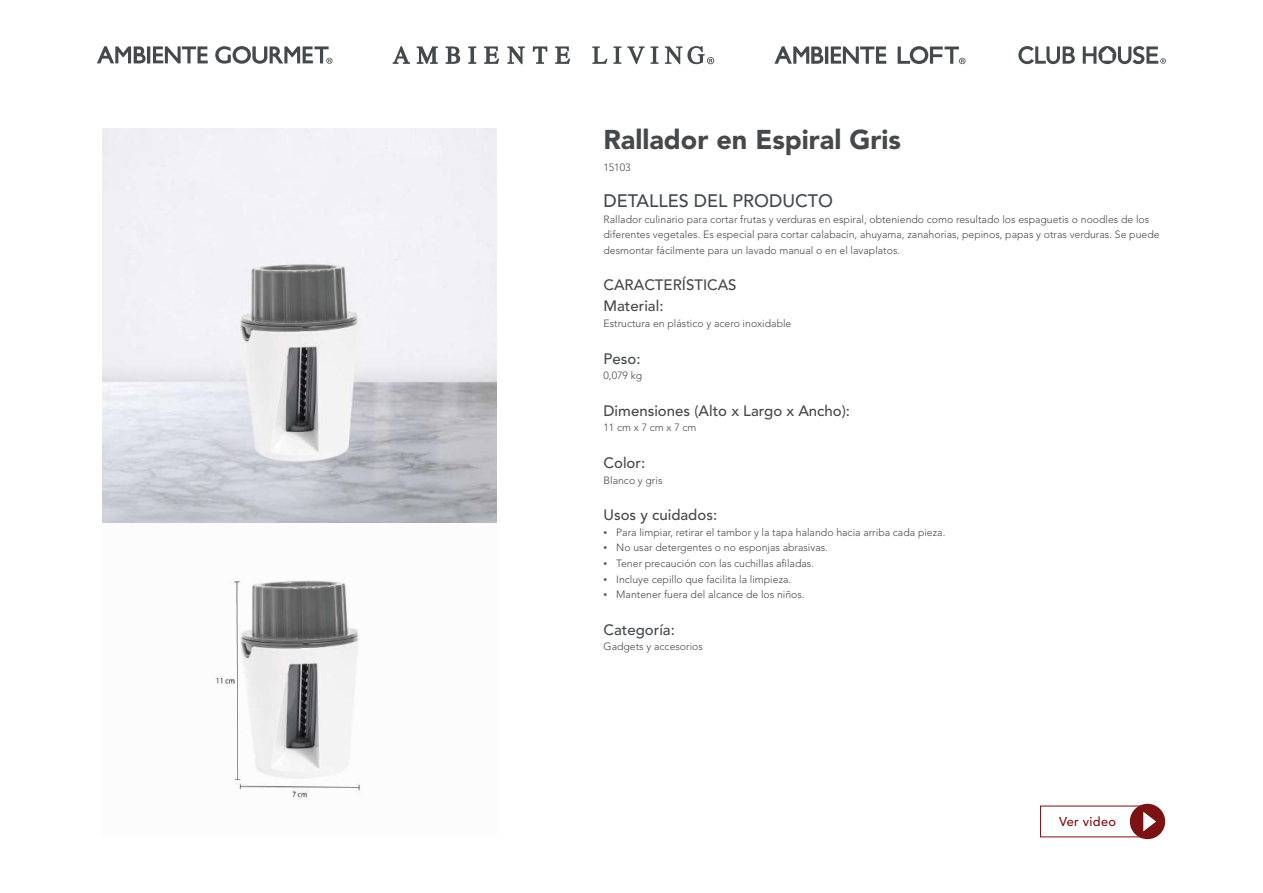
<style>
.page{position:relative;width:1263px;height:893px;background:#fff}
.page>*{position:absolute;margin:0;border:0;box-sizing:border-box;transform-origin:0 0}
.t1{font:900 27px "Avenir LT Std";color:#46494b}
.t2{font:500 18px "Avenir LT Std";color:#46494b}
.t3{font:500 15px/21px "Avenir LT Std";color:#46494b}
.t4{font:500 12.75px "Avenir LT Std";letter-spacing:.02em;color:#7b1214}
.t5{font:300 10.5px/15.6px "Avenir LT Std";color:#46494b}
.s1{font-family:"Times New Roman";font-weight:400}
</style>
<div class="page">
<img style="left:216px;top:580px;width:146px;height:220px">
<svg style="left:97px;top:46px;width:49px;height:17px"></svg>
<hr style="left:147px;top:46px;width:3px;height:18px;background:#46494b">
<svg style="left:153px;top:46px;width:55px;height:17px"></svg>
<svg style="left:215px;top:46px;width:117px;height:18px"></svg>
<svg style="left:592px;top:46px;width:15px;height:18px"></svg>
<svg style="left:613px;top:46px;width:8px;height:18px"></svg>
<svg style="left:627px;top:46px;width:31px;height:18px"></svg>
<svg style="left:468px;top:46px;width:8px;height:18px"></svg>
<svg style="left:446px;top:46px;width:14px;height:18px"></svg>
<svg style="left:555px;top:46px;width:15px;height:18px"></svg>
<svg style="left:417px;top:46px;width:21px;height:18px"></svg>
<svg style="left:393px;top:46px;width:17px;height:18px"></svg>
<svg style="left:484px;top:46px;width:15px;height:18px"></svg>
<svg style="left:533px;top:46px;width:14px;height:18px"></svg>
<svg style="left:507px;top:46px;width:18px;height:18px"></svg>
<svg style="left:665px;top:46px;width:49px;height:18px"></svg>
<svg style="left:774px;top:46px;width:49px;height:18px"></svg>
<hr style="left:825px;top:47px;width:3px;height:17px;background:#46494b">
<svg style="left:831px;top:46px;width:55px;height:18px"></svg>
<svg style="left:898px;top:46px;width:67px;height:18px"></svg>
<svg style="left:1018px;top:46px;width:57px;height:18px"></svg>
<svg style="left:1083px;top:46px;width:83px;height:18px"></svg>
<div style="left:1130px;top:804px;width:35px;height:35px;background:#7b1214;border-radius:50%"></div>
<svg style="left:1143px;top:812px;width:13px;height:19px"></svg>
<img style="left:103px;top:128px;width:394px;height:395px">
<h1 class="t1" style="left:603px;top:123px;width:299px">Rallador en Espiral Gris</h1>
<p class="t5" style="left:603px;top:160px;width:29px">15103</p>
<h2 class="t2" style="left:603px;top:190px;width:231px">DETALLES DEL PRODUCTO</h2>
<p class="t5" style="left:603px;top:211px;width:558px">Rallador culinario para cortar frutas y verduras en espiral, obteniendo como resultado los espaguetis o noodles de los diferentes vegetales. Es especial para cortar calabacín, ahuyama, zanahorias, pepinos, papas y otras verduras. Se puede desmontar fácilmente para un lavado manual o en el lavaplatos.</p>
<h3 class="t3" style="left:603px;top:275px;width:135px">CARACTERÍSTICAS<br>Material:</h3>
<p class="t5" style="left:603px;top:316px;width:189px">Estructura en plástico y acero inoxidable</p>
<h3 class="t3" style="left:603px;top:348px;width:38px">Peso:</h3>
<p class="t5" style="left:603px;top:368px;width:40px">0,079 kg</p>
<h3 class="t3" style="left:603px;top:400px;width:248px">Dimensiones (Alto x Largo x Ancho):</h3>
<p class="t5" style="left:603px;top:420px;width:95px">11 cm x 7 cm x 7 cm</p>
<h3 class="t3" style="left:603px;top:453px;width:43px">Color:</h3>
<p class="t5" style="left:603px;top:472px;width:60px">Blanco y gris</p>
<h3 class="t3" style="left:603px;top:505px;width:115px">Usos y cuidados:</h3>
<p class="t5" style="left:603px;top:524px;width:343px"><span class="s1">▪</span> Para limpiar, retirar el tambor y la tapa halando hacia arriba cada pieza.</p>
<p class="t5" style="left:603px;top:540px;width:226px"><span class="s1">▪</span> No usar detergentes o no esponjas abrasivas.</p>
<p class="t5" style="left:603px;top:556px;width:212px"><span class="s1">▪</span> Tener precaución con las cuchillas afiladas.</p>
<p class="t5" style="left:603px;top:571px;width:189px"><span class="s1">▪</span> Incluye cepillo que facilita la limpieza.</p>
<p class="t5" style="left:603px;top:587px;width:203px"><span class="s1">▪</span> Mantener fuera del alcance de los niños.</p>
<h3 class="t3" style="left:603px;top:619px;width:73px">Categoría:</h3>
<p class="t5" style="left:603px;top:639px;width:101px">Gadgets y accesorios</p>
<p class="t4" style="left:1059px;top:814px;width:58px">Ver video</p>
</div>
